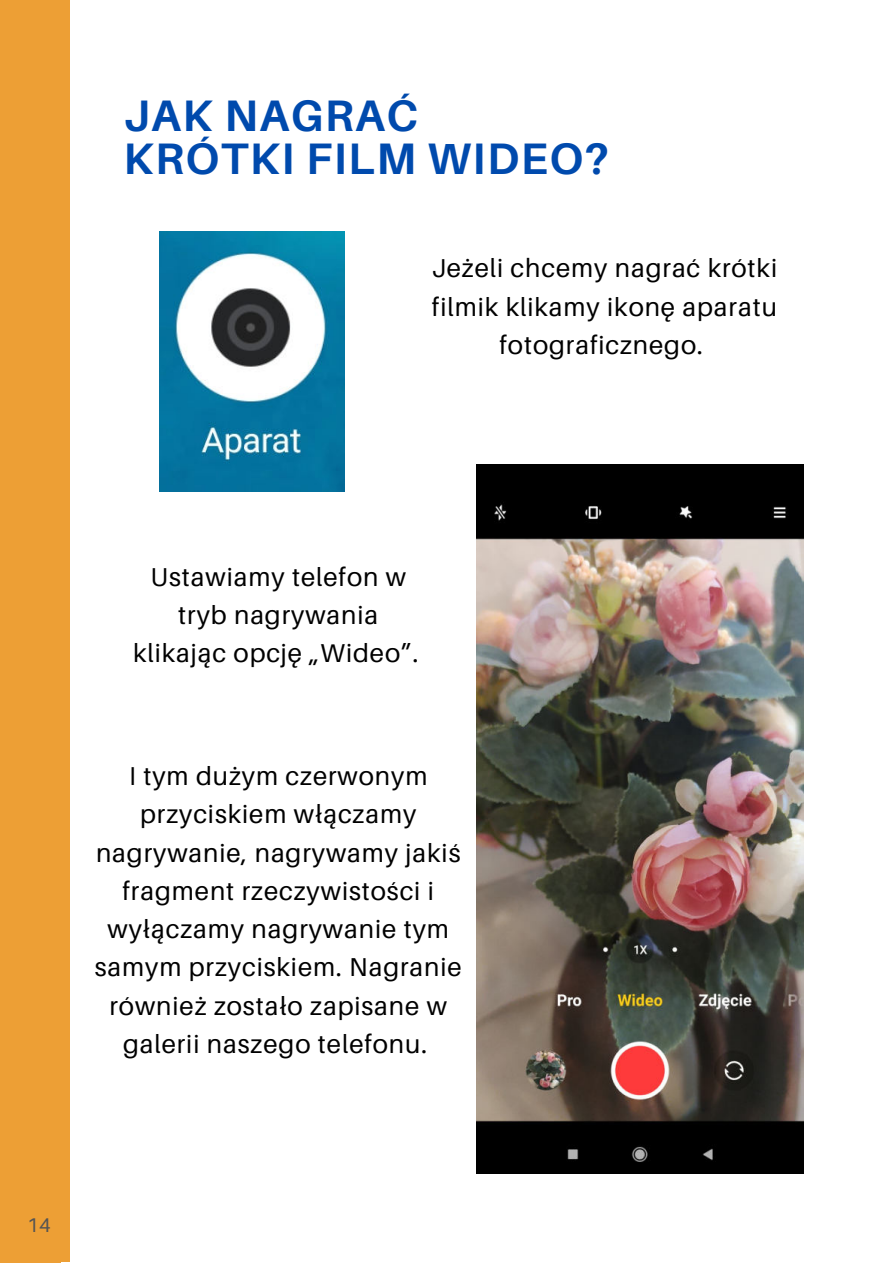
<style>
.page{position:relative;width:893px;height:1264px;background:#fff}
.page>*{position:absolute;margin:0;border:0;box-sizing:border-box;transform-origin:0 0}
.t1{font:700 44.1px/43.8px "Aileron";letter-spacing:.035em;color:#004aad}
.t2{font:25.8px/38.2px "Aileron";letter-spacing:.035em;color:#000;text-align:center}
.t3{font:19.8px "Aileron";color:#545454}
</style>
<div class="page">
<div style="left:0;top:0;width:69px;height:1262px;background:#ed9f35"></div>
<img style="left:160px;top:231px;width:184px;height:260px">
<img style="left:476px;top:464px;width:327px;height:708px">
<h1 class="t1" style="left:123px;top:93px;width:487px">JAK NAGRAĆ<br>KRÓTKI FILM WIDEO?</h1>
<p class="t2" style="left:431px;top:250px;width:347px">Jeżeli chcemy nagrać krótki filmik klikamy ikonę aparatu fotograficznego.</p>
<p class="t2" style="left:133px;top:558px;width:287px">Ustawiamy telefon w tryb nagrywania klikając opcję „Wideo”.</p>
<p class="t2" style="left:95px;top:757px;width:368px">I tym dużym czerwonym przyciskiem włączamy nagrywanie, nagrywamy jakiś fragment rzeczywistości i wyłączamy nagrywanie tym samym przyciskiem. Nagranie również zostało zapisane w galerii naszego telefonu.</p>
<p class="t3" style="left:27px;top:1213px;width:25px">14</p>
</div>
